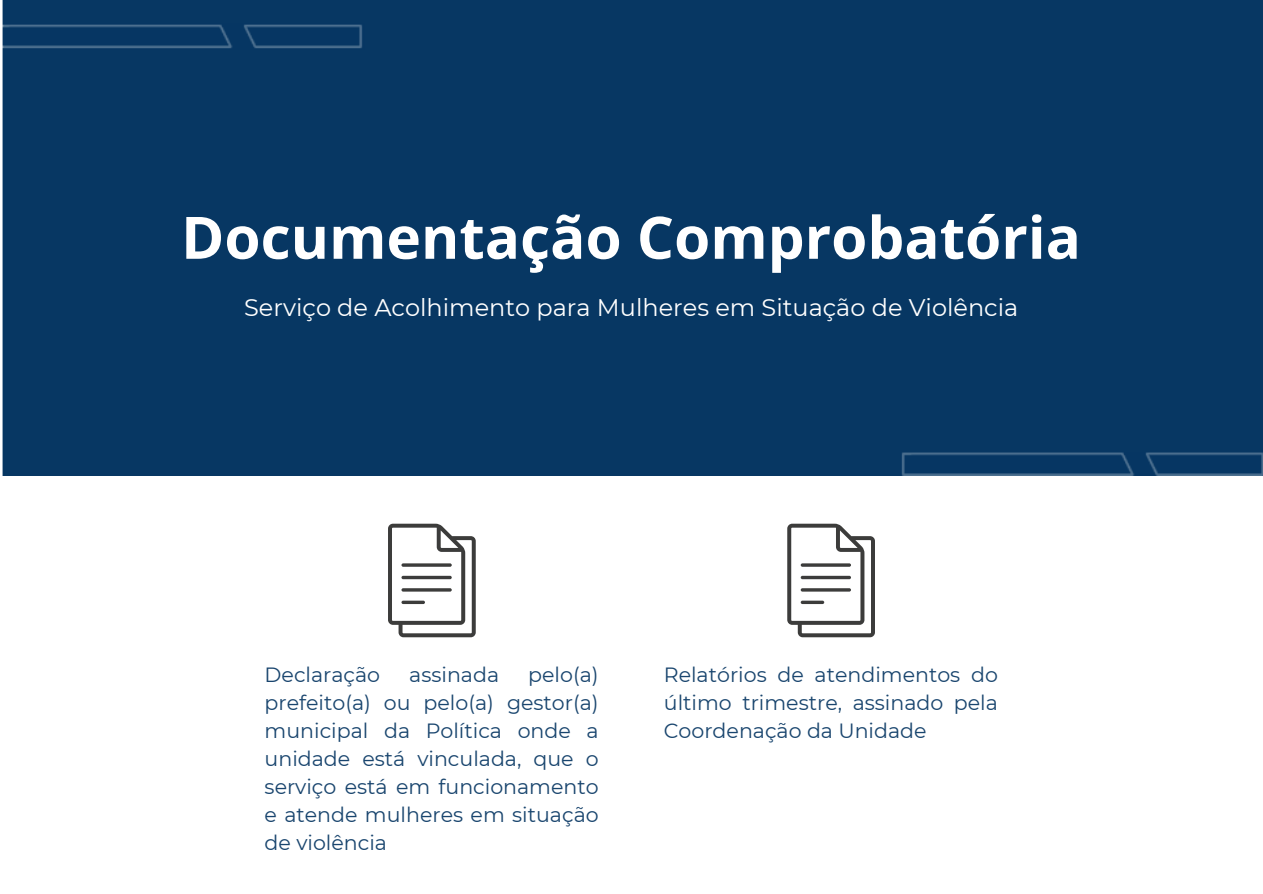
<style>
.page{position:relative;width:1263px;height:894px;background:#fff}
.page>*{position:absolute;margin:0;border:0;box-sizing:border-box;transform-origin:0 0}
.t1{font:700 58.5px "Open Sans";color:#fff}
.t2{font:24px "Montserrat";color:#fff}
.t3{font:20.55px/27.9px "Montserrat";color:#19456e;text-align:justify}
</style>
<div class="page">
<div style="left:2px;top:0;width:1261px;height:475px;background:#073763"></div>
<svg style="left:388px;top:523px;width:88px;height:114px"></svg>
<svg style="left:787px;top:523px;width:88px;height:114px"></svg>
<p class="t1" style="left:181px;top:196px;width:901px">Documentação Comprobatória</p>
<p class="t2" style="left:244px;top:293px;width:776px">Serviço de Acolhimento para Mulheres em Situação de Violência</p>
<p class="t3" style="left:265px;top:660px;width:336px;text-indent:264px">pelo(a) prefeito(a) ou pelo(a) gestor(a) municipal da Política onde a unidade está vinculada, que o serviço está em funcionamento e atende mulheres em situação de violência</p>
<p class="t3" style="left:664px;top:660px;width:336px">Relatórios de atendimentos do último trimestre, assinado pela Coordenação da Unidade</p>
<p class="t3" style="left:265px;top:660px;width:117px">Declaração</p>
<p class="t3" style="left:409px;top:660px;width:91px">assinada</p>
</div>
